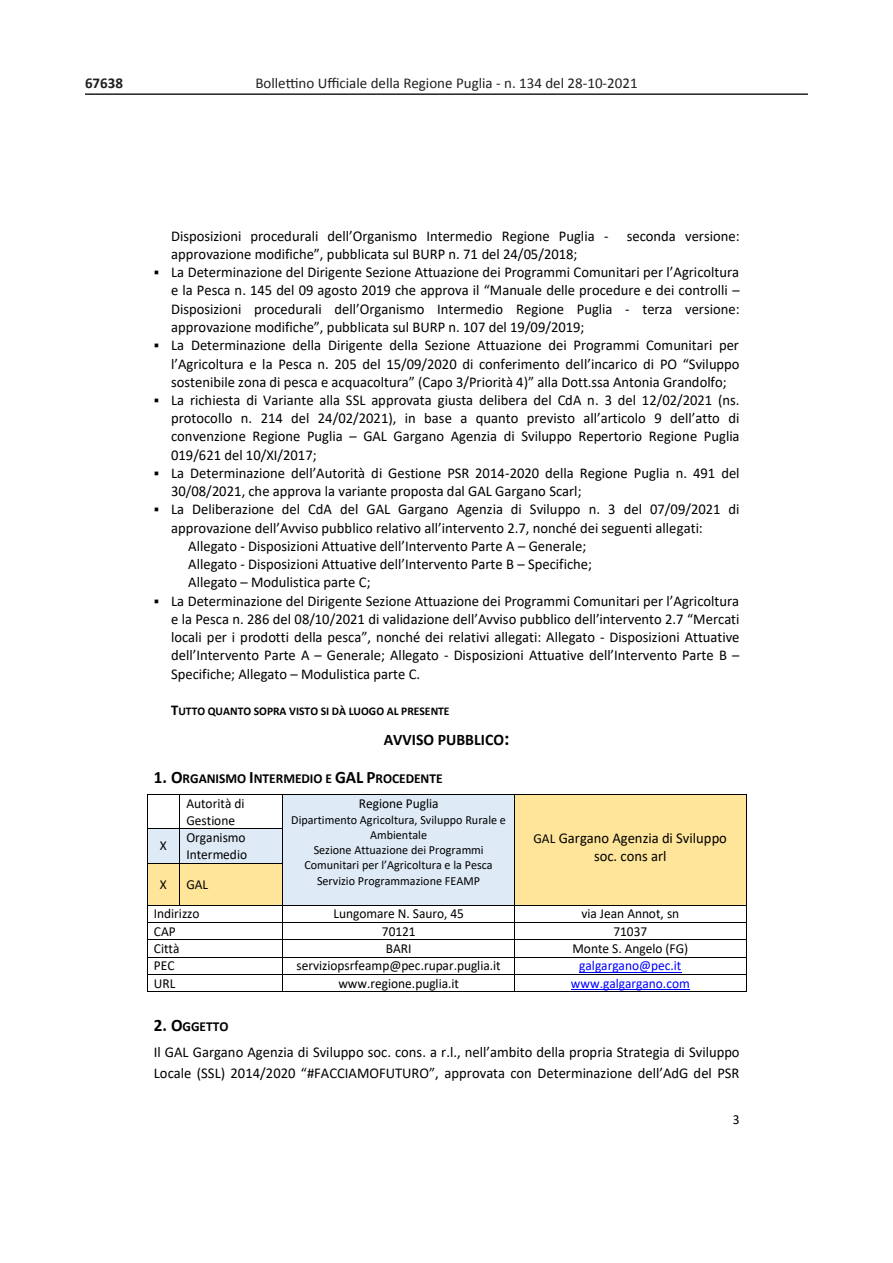
<style>
.page{position:relative;width:893px;height:1263px;background:#fff}
.page>*{position:absolute;margin:0;border:0;box-sizing:border-box;transform-origin:0 0}
.t1{font:700 16.2px "Calibri";color:#000}
.t2{font:15px/18.3px "Calibri";color:#000;text-align:justify}
.t3{font:15px "Calibri";color:#231f20}
.t4{font:700 15px "Calibri";color:#231f20}
.t5{font:13.8px/16.8px "Calibri";color:#000}
.t6{font:700 13.8px/25.5px "Calibri";color:#000}
.t7{font:13.8px "Calibri";color:#00f}
.t8{font:12.45px/15.1px "Calibri";color:#000;text-align:center}
.t9{font:700 11.85px "Calibri";color:#000}
.s1{font-size:15px}
.s2{font-size:19.8px}
.s3{font-size:17.55px}
.s4{font-weight:400}
.s5{font-size:13.8px}
</style>
<div class="page">
<hr style="left:85px;top:93px;width:723px;height:2px;background:#231f20">
<div style="left:283px;top:795px;width:231px;height:110px;background:#deeaf6"></div>
<div style="left:515px;top:795px;width:231px;height:110px;background:#ffe599"></div>
<hr style="left:148px;top:794px;width:31px;height:1px;background:#000">
<hr style="left:180px;top:794px;width:103px;height:1px;background:#000">
<hr style="left:283px;top:794px;width:231px;height:1px;background:#000">
<hr style="left:515px;top:794px;width:231px;height:1px;background:#000">
<hr style="left:147px;top:795px;width:1px;height:34px;background:#000">
<hr style="left:179px;top:795px;width:1px;height:34px;background:#000">
<hr style="left:283px;top:795px;width:1px;height:34px;background:#000">
<hr style="left:514px;top:795px;width:1px;height:34px;background:#000">
<hr style="left:746px;top:795px;width:1px;height:34px;background:#000">
<div style="left:148px;top:829px;width:31px;height:34px;background:#deeaf6"></div>
<div style="left:180px;top:829px;width:103px;height:34px;background:#deeaf6"></div>
<hr style="left:148px;top:829px;width:31px;height:1px;background:#000">
<hr style="left:180px;top:829px;width:103px;height:1px;background:#000">
<hr style="left:147px;top:829px;width:1px;height:34px;background:#000">
<hr style="left:179px;top:829px;width:1px;height:34px;background:#000">
<hr style="left:283px;top:829px;width:1px;height:34px;background:#000">
<hr style="left:514px;top:829px;width:1px;height:34px;background:#000">
<hr style="left:746px;top:829px;width:1px;height:34px;background:#000">
<div style="left:148px;top:863px;width:31px;height:42px;background:#ffe599"></div>
<div style="left:180px;top:863px;width:103px;height:42px;background:#ffe599"></div>
<hr style="left:148px;top:863px;width:31px;height:1px;background:#000">
<hr style="left:180px;top:863px;width:103px;height:1px;background:#000">
<hr style="left:147px;top:863px;width:1px;height:42px;background:#000">
<hr style="left:179px;top:863px;width:1px;height:42px;background:#000">
<hr style="left:283px;top:863px;width:1px;height:42px;background:#000">
<hr style="left:514px;top:863px;width:1px;height:42px;background:#000">
<hr style="left:746px;top:863px;width:1px;height:42px;background:#000">
<hr style="left:148px;top:905px;width:31px;height:1px;background:#000">
<hr style="left:180px;top:905px;width:103px;height:1px;background:#000">
<hr style="left:283px;top:905px;width:231px;height:1px;background:#000">
<hr style="left:515px;top:905px;width:231px;height:1px;background:#000">
<hr style="left:148px;top:922px;width:135px;height:1px;background:#000">
<hr style="left:283px;top:922px;width:231px;height:1px;background:#000">
<hr style="left:515px;top:922px;width:231px;height:1px;background:#000">
<hr style="left:148px;top:939px;width:135px;height:1px;background:#000">
<hr style="left:283px;top:939px;width:231px;height:1px;background:#000">
<hr style="left:515px;top:939px;width:231px;height:1px;background:#000">
<hr style="left:579px;top:972px;width:102px;height:1px;background:#00f">
<hr style="left:148px;top:957px;width:135px;height:1px;background:#000">
<hr style="left:283px;top:957px;width:231px;height:1px;background:#000">
<hr style="left:515px;top:957px;width:231px;height:1px;background:#000">
<hr style="left:571px;top:989px;width:119px;height:1px;background:#00f">
<hr style="left:148px;top:974px;width:135px;height:1px;background:#000">
<hr style="left:283px;top:974px;width:231px;height:1px;background:#000">
<hr style="left:515px;top:974px;width:231px;height:1px;background:#000">
<svg style="left:147px;top:905px;width:1px;height:87px"></svg>
<hr style="left:148px;top:991px;width:135px;height:1px;background:#000">
<hr style="left:283px;top:991px;width:231px;height:1px;background:#000">
<svg style="left:514px;top:905px;width:1px;height:87px"></svg>
<hr style="left:515px;top:991px;width:231px;height:1px;background:#000">
<svg style="left:746px;top:905px;width:1px;height:87px"></svg>
<p class="t4" style="left:85px;top:72px;width:40px">67638</p>
<p class="t3" style="left:255px;top:74px;width:384px">Bollettino Ufficiale della Regione Puglia - n. 134 del 28-10-2021</p>
<p class="t2" style="left:171px;top:226px;width:570px">Disposizioni procedurali dell’Organismo Intermedio Regione Puglia - seconda versione: approvazione modifiche”, pubblicata sul BURP n. 71 del 24/05/2018;</p>
<p class="t2" style="left:171px;top:263px;width:570px;text-indent:-17px">▪ La Determinazione del Dirigente Sezione Attuazione dei Programmi Comunitari per l’Agricoltura e la Pesca n. 145 del 09 agosto 2019 che approva il “Manuale delle procedure e dei controlli – Disposizioni procedurali dell’Organismo Intermedio Regione Puglia - terza versione: approvazione modifiche”, pubblicata sul BURP n. 107 del 19/09/2019;</p>
<p class="t2" style="left:171px;top:336px;width:570px;text-indent:-17px">▪ La Determinazione della Dirigente della Sezione Attuazione dei Programmi Comunitari per l’Agricoltura e la Pesca n. 205 del 15/09/2020 di conferimento dell’incarico di PO “Sviluppo sostenibile zona di pesca e acquacoltura” (Capo 3/Priorità 4)” alla Dott.ssa Antonia Grandolfo;</p>
<p class="t2" style="left:171px;top:390px;width:570px;text-indent:-17px">▪ La richiesta di Variante alla SSL approvata giusta delibera del CdA n. 3 del 12/02/2021 (ns. protocollo n. 214 del 24/02/2021), in base a quanto previsto all’articolo 9 dell’atto di convenzione Regione Puglia – GAL Gargano Agenzia di Sviluppo Repertorio Regione Puglia 019/621 del 10/XI/2017;</p>
<p class="t2" style="left:171px;top:463px;width:570px;text-indent:-17px">▪ La Determinazione dell’Autorità di Gestione PSR 2014-2020 della Regione Puglia n. 491 del<br>30/08/2021, che approva la variante proposta dal GAL Gargano Scarl;</p>
<p class="t2" style="left:154px;top:500px;width:587px">▪ La Deliberazione del CdA del GAL Gargano Agenzia di Sviluppo n. 3 del 07/09/2021 di</p>
<p class="t2" style="left:171px;top:518px;width:533px">approvazione dell’Avviso pubblico relativo all’intervento 2.7, nonché dei seguenti allegati:</p>
<p class="t2" style="left:188px;top:536px;width:400px">Allegato - Disposizioni Attuative dell’Intervento Parte A – Generale;</p>
<p class="t2" style="left:188px;top:555px;width:405px">Allegato - Disposizioni Attuative dell’Intervento Parte B – Specifiche;</p>
<p class="t2" style="left:188px;top:573px;width:184px">Allegato – Modulistica parte C;</p>
<p class="t2" style="left:171px;top:591px;width:570px;text-indent:-17px">▪ La Determinazione del Dirigente Sezione Attuazione dei Programmi Comunitari per l’Agricoltura e la Pesca n. 286 del 08/10/2021 di validazione dell’Avviso pubblico dell’intervento 2.7 “Mercati locali per i prodotti della pesca”, nonché dei relativi allegati: Allegato - Disposizioni Attuative dell’Intervento Parte A – Generale; Allegato - Disposizioni Attuative dell’Intervento Parte B – Specifiche; Allegato – Modulistica parte C.</p>
<p class="t9" style="left:171px;top:703px;width:280px"><span class="s1">T</span>UTTO QUANTO SOPRA VISTO SI DÀ LUOGO AL PRESENTE</p>
<p class="t1" style="left:384px;top:729px;width:127px">AVVISO PUBBLICO<span class="s2">:</span></p>
<p class="t6" style="left:186px;top:765px;width:258px;text-indent:-33px"><span class="s3">1. O</span>RGANISMO <span class="s3">I</span>NTERMEDIO E <span class="s3">GAL P</span>ROCEDENTE<br><span class="s4">Autorità di</span></p>
<p class="t5" style="left:186px;top:811px;width:50px">Gestione</p>
<p class="t5" style="left:359px;top:795px;width:81px">Regione Puglia</p>
<p class="t8" style="left:291px;top:812px;width:216px">Dipartimento Agricoltura, Sviluppo Rurale e<br>Ambientale<br>Sezione Attuazione dei Programmi<br>Comunitari per l’Agricoltura e la Pesca<br>Servizio Programmazione FEAMP</p>
<p class="t2" style="left:533px;top:828px;width:195px;text-align:center"><span class="s5">GAL</span> Gargano Agenzia di Sviluppo soc. cons arl</p>
<p class="t5" style="left:160px;top:837px;width:8px">X</p>
<p class="t5" style="left:186px;top:829px;width:62px">Organismo<br>Intermedio</p>
<p class="t5" style="left:160px;top:875px;width:8px">X</p>
<p class="t5" style="left:154px;top:869px;width:56px;line-height:29.5px;text-indent:33px">GAL<br>Indirizzo</p>
<p class="t5" style="left:333px;top:905px;width:132px">Lungomare N. Sauro, 45</p>
<p class="t5" style="left:581px;top:905px;width:99px">via Jean Annot, sn</p>
<p class="t5" style="left:154px;top:922px;width:23px">CAP</p>
<p class="t5" style="left:382px;top:922px;width:35px">70121</p>
<p class="t5" style="left:613px;top:922px;width:35px">71037</p>
<p class="t5" style="left:154px;top:939px;width:27px">Città</p>
<p class="t5" style="left:386px;top:939px;width:27px">BARI</p>
<p class="t5" style="left:572px;top:939px;width:117px">Monte S. Angelo (FG)</p>
<p class="t5" style="left:154px;top:957px;width:22px">PEC</p>
<p class="t5" style="left:296px;top:957px;width:206px">serviziopsrfeamp@pec.rupar.puglia.it</p>
<p class="t7" style="left:579px;top:956px;width:104px">galgargano@pec.it</p>
<p class="t5" style="left:154px;top:974px;width:23px">URL</p>
<p class="t5" style="left:338px;top:974px;width:122px">www.regione.puglia.it</p>
<p class="t7" style="left:571px;top:973px;width:120px">www.galgargano.com</p>
<p class="t6" style="left:154px;top:1013px;width:76px"><span class="s3">2. O</span>GGETTO</p>
<p class="t2" style="left:154px;top:1042px;width:587px;line-height:20.9px">Il GAL Gargano Agenzia di Sviluppo soc. cons. a r.l., nell’ambito della propria Strategia di Sviluppo<br>Locale (SSL) 2014/2020 “#FACCIAMOFUTURO”, approvata con Determinazione dell’AdG del PSR</p>
<p class="t5" style="left:733px;top:1110px;width:8px">3</p>
</div>
